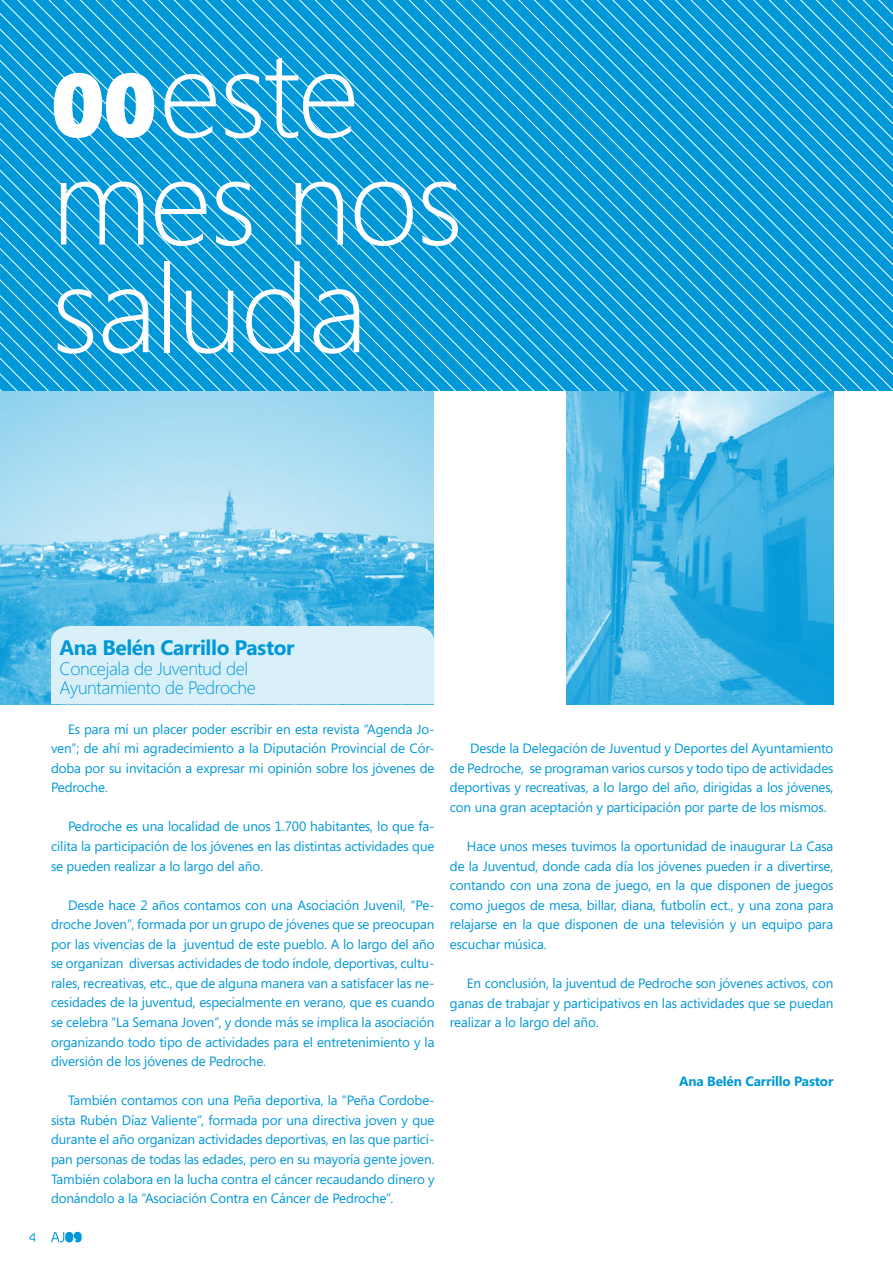
<style>
.page{position:relative;width:893px;height:1263px;background:#fff}
.page>*{position:absolute;margin:0;border:0;box-sizing:border-box;transform-origin:0 0}
.t1{font:300 123px/107.7px "Segoe";letter-spacing:-.02em;color:#fff}
.t2{font:700 21px "Segoe";letter-spacing:-.02em;color:#0098d8}
.t3{font:300 18px/19.5px "Segoe";letter-spacing:-.02em;color:#0098d8}
.t4{font:13.5px/19.5px "Segoe";letter-spacing:-.01em;color:#0098d8;text-align:justify}
.t5{font:700 13.5px "Segoe";letter-spacing:-.01em;color:#0098d8}
.t6{font:700 12px "Greyscale Basic";color:#0098d8}
.s1{font-weight:900;font-size:90px}
</style>
<div class="page">
<svg style="left:51px;top:1232px;width:31px;height:10px"></svg>
<img style="left:0;top:391px;width:434px;height:313px">
<img style="left:567px;top:391px;width:267px;height:313px">
<svg style="left:0;top:0;width:893px;height:391px;background:#16a1db"></svg>
<div style="left:51px;top:626px;width:384px;height:78px;background:#d9f0f9"></div>
<h1 class="t1" style="left:51px;top:41px;width:414px"><span class="s1">00</span>este mes nos saluda</h1>
<p class="t6" style="left:29px;top:1230px;width:8px">4</p>
<h2 class="t2" style="left:60px;top:633px;width:237px">Ana Belén Carrillo Pastor</h2>
<h3 class="t3" style="left:60px;top:659px;width:198px">Concejala de Juventud del<br>Ayuntamiento de Pedroche</h3>
<p class="t4" style="left:51px;top:719px;width:385px;text-indent:17px">Es para mí un placer poder escribir en esta revista “Agenda Jo&shy;ven”; de ahí mi agradecimiento a la Diputación Provincial de Cór&shy;doba por su invitación a expresar mi opinión sobre los jóvenes de Pedroche.</p>
<p class="t4" style="left:51px;top:816px;width:385px;text-indent:17px">Pedroche es una localidad de unos 1.700 habitantes, lo que fa&shy;cilita la participación de los jóvenes en las distintas actividades que se pueden realizar a lo largo del año.</p>
<p class="t4" style="left:51px;top:895px;width:385px;text-indent:17px">Desde hace 2 años contamos con una Asociación Juvenil, “Pe&shy;droche Joven”, formada por un grupo de jóvenes que se preocupan por las vivencias de la juventud de este pueblo. A lo largo del año se organizan diversas actividades de todo índole, deportivas, cultu&shy;rales, recreativas, etc., que de alguna manera van a satisfacer las ne&shy;cesidades de la juventud, especialmente en verano, que es cuando se celebra “La Semana Joven”, y donde más se implica la asociación organizando todo tipo de actividades para el entretenimiento y la diversión de los jóvenes de Pedroche.</p>
<p class="t4" style="left:51px;top:1090px;width:385px;text-indent:17px">También contamos con una Peña deportiva, la “Peña Cordobe&shy;sista Rubén Díaz Valiente”, formada por una directiva joven y que durante el año organizan actividades deportivas, en las que partici&shy;pan personas de todas las edades, pero en su mayoría gente joven.<br>También colabora en la lucha contra el cáncer recaudando dinero y donándolo a la “Asociación Contra en Cáncer de Pedroche”.</p>
<p class="t4" style="left:450px;top:738px;width:385px;text-indent:20px">Desde la Delegación de Juventud y Deportes del Ayuntamiento de Pedroche, se programan varios cursos y todo tipo de actividades deportivas y recreativas, a lo largo del año, dirigidas a los jóvenes, con una gran aceptación y participación por parte de los mismos.</p>
<p class="t4" style="left:450px;top:836px;width:385px;text-indent:17px">Hace unos meses tuvimos la oportunidad de inaugurar La Casa de la Juventud, donde cada día los jóvenes pueden ir a divertirse, contando con una zona de juego, en la que disponen de juegos como juegos de mesa, billar, diana, futbolín ect., y una zona para relajarse en la que disponen de una televisión y un equipo para escuchar música.</p>
<p class="t4" style="left:450px;top:973px;width:385px;text-indent:17px">En conclusión, la juventud de Pedroche son jóvenes activos, con ganas de trabajar y participativos en las actividades que se puedan realizar a lo largo del año.</p>
<p class="t5" style="left:679px;top:1071px;width:156px">Ana Belén Carrillo Pastor</p>
</div>
